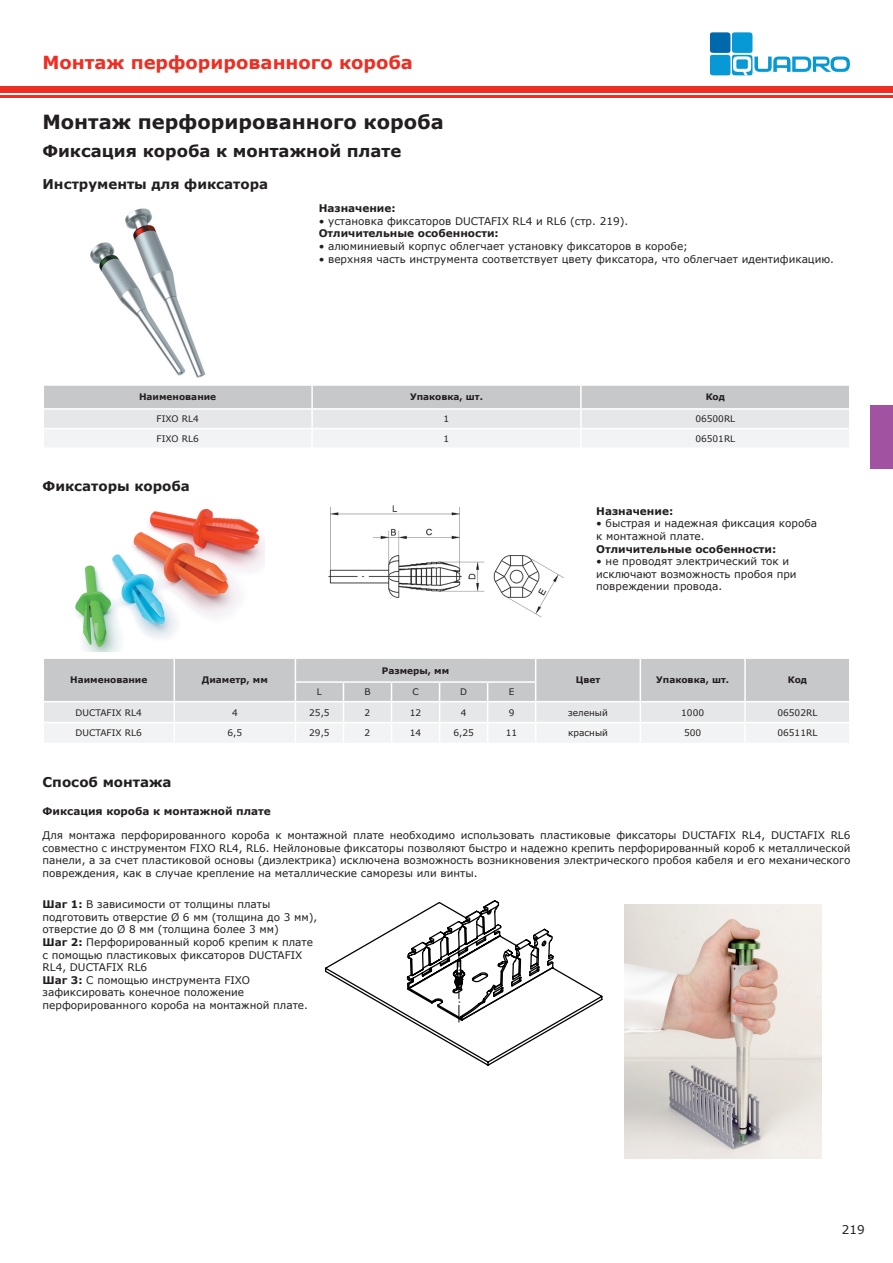
<style>
.page{position:relative;width:893px;height:1263px;background:#fff}
.page>*{position:absolute;margin:0;border:0;box-sizing:border-box;transform-origin:0 0}
.t1{font:700 19.5px "Verdana";color:#231f20}
.t2{font:700 18px "Verdana";color:#ee2e22}
.t3{font:700 16.5px "Verdana";color:#231f20}
.t4{font:700 13.5px "Verdana";color:#231f20}
.t5{font:12px "Verdana";color:#231f20}
.t6{font:10.5px/12.6px "Verdana";color:#231f20}
.t7{font:700 10.5px "Verdana";color:#231f20}
.Paragraph_table_body{font:9px "Verdana";color:#231f20}
.Paragraph_table_body-2{font:700 9px "Verdana";color:#231f20}
.s1{font-weight:700}
</style>
<div class="page">
<svg style="left:0;top:86px;width:3px;height:12px"></svg>
<div style="left:3px;top:86px;width:890px;height:6px;background:#ee2e22"></div>
<hr style="left:3px;top:95px;width:890px;height:3px;background:#ee2e22">
<svg style="left:710px;top:32px;width:140px;height:43px"></svg>
<div style="left:871px;top:405px;width:22px;height:63px;background:#a153a1"></div>
<svg style="left:44px;top:385px;width:805px;height:62px"></svg>
<img style="left:90px;top:208px;width:116px;height:170px">
<svg style="left:44px;top:658px;width:805px;height:84px"></svg>
<img style="left:75px;top:508px;width:189px;height:144px">
<img style="left:328px;top:505px;width:236px;height:113px">
<img style="left:625px;top:904px;width:196px;height:255px">
<svg style="left:325px;top:921px;width:278px;height:145px"></svg>
<svg style="left:406px;top:900px;width:149px;height:122px"></svg>
<p class="t2" style="left:43px;top:50px;width:372px">Монтаж перфорированного короба</p>
<p class="t1" style="left:42px;top:108px;width:403px">Монтаж перфорированного короба</p>
<p class="t3" style="left:42px;top:139px;width:360px">Фиксация короба к монтажной плате</p>
<p class="t4" style="left:43px;top:175px;width:227px">Инструменты для фиксатора</p>
<p class="t7" style="left:319px;top:201px;width:79px">Назначение:</p>
<p class="t6" style="left:319px;top:214px;width:311px">• установка фиксаторов DUCTAFIX RL4 и RL6 (стр. 219).</p>
<p class="t7" style="left:319px;top:226px;width:182px">Отличительные особенности:</p>
<p class="t6" style="left:319px;top:240px;width:371px">• алюминиевый корпус облегчает установку фиксаторов в коробе;</p>
<p class="t6" style="left:319px;top:252px;width:517px">• верхняя часть инструмента соответствует цвету фиксатора, что облегчает идентификацию.</p>
<p class="Paragraph_table_body-2" style="left:139px;top:391px;width:79px">Наименование</p>
<p class="Paragraph_table_body-2" style="left:410px;top:391px;width:74px">Упаковка, шт.</p>
<p class="Paragraph_table_body-2" style="left:706px;top:391px;width:21px">Код</p>
<p class="Paragraph_table_body" style="left:157px;top:413px;width:44px">FIXO RL4</p>
<p class="Paragraph_table_body" style="left:444px;top:413px;width:7px">1</p>
<p class="Paragraph_table_body" style="left:695px;top:413px;width:41px">06500RL</p>
<p class="Paragraph_table_body" style="left:157px;top:433px;width:44px">FIXO RL6</p>
<p class="Paragraph_table_body" style="left:444px;top:433px;width:7px">1</p>
<p class="Paragraph_table_body" style="left:695px;top:433px;width:41px">06501RL</p>
<p class="t4" style="left:43px;top:476px;width:149px">Фиксаторы короба</p>
<p class="t7" style="left:596px;top:503px;width:79px">Назначение:</p>
<p class="t6" style="left:596px;top:517px;width:222px">• быстрая и надежная фиксация короба</p>
<p class="t6" style="left:596px;top:529px;width:110px">к монтажной плате.</p>
<p class="t7" style="left:596px;top:541px;width:182px">Отличительные особенности:</p>
<p class="t6" style="left:596px;top:555px;width:202px">• не проводят электрический ток и исключают возможность пробоя при повреждении провода.</p>
<p class="Paragraph_table_body-2" style="left:70px;top:674px;width:79px">Наименование</p>
<p class="Paragraph_table_body-2" style="left:202px;top:674px;width:67px">Диаметр, мм</p>
<p class="Paragraph_table_body-2" style="left:382px;top:664px;width:69px">Размеры, мм</p>
<p class="Paragraph_table_body" style="left:317px;top:686px;width:7px">L</p>
<p class="Paragraph_table_body" style="left:364px;top:686px;width:8px">B</p>
<p class="Paragraph_table_body" style="left:412px;top:686px;width:8px">C</p>
<p class="Paragraph_table_body" style="left:460px;top:686px;width:8px">D</p>
<p class="Paragraph_table_body" style="left:509px;top:686px;width:7px">E</p>
<p class="Paragraph_table_body-2" style="left:576px;top:674px;width:26px">Цвет</p>
<p class="Paragraph_table_body-2" style="left:656px;top:674px;width:74px">Упаковка, шт.</p>
<p class="Paragraph_table_body-2" style="left:788px;top:674px;width:21px">Код</p>
<p class="Paragraph_table_body" style="left:76px;top:706px;width:68px">DUCTAFIX RL4</p>
<p class="Paragraph_table_body" style="left:232px;top:706px;width:7px">4</p>
<p class="Paragraph_table_body" style="left:309px;top:706px;width:22px">25,5</p>
<p class="Paragraph_table_body" style="left:365px;top:706px;width:7px">2</p>
<p class="Paragraph_table_body" style="left:410px;top:706px;width:13px">12</p>
<p class="Paragraph_table_body" style="left:461px;top:706px;width:7px">4</p>
<p class="Paragraph_table_body" style="left:509px;top:706px;width:7px">9</p>
<p class="Paragraph_table_body" style="left:568px;top:706px;width:41px">зеленый</p>
<p class="Paragraph_table_body" style="left:681px;top:706px;width:24px">1000</p>
<p class="Paragraph_table_body" style="left:777px;top:706px;width:41px">06502RL</p>
<p class="Paragraph_table_body" style="left:76px;top:727px;width:68px">DUCTAFIX RL6</p>
<p class="Paragraph_table_body" style="left:227px;top:727px;width:16px">6,5</p>
<p class="Paragraph_table_body" style="left:309px;top:727px;width:22px">29,5</p>
<p class="Paragraph_table_body" style="left:365px;top:727px;width:7px">2</p>
<p class="Paragraph_table_body" style="left:410px;top:727px;width:13px">14</p>
<p class="Paragraph_table_body" style="left:453px;top:727px;width:22px">6,25</p>
<p class="Paragraph_table_body" style="left:506px;top:727px;width:13px">11</p>
<p class="Paragraph_table_body" style="left:568px;top:727px;width:41px">красный</p>
<p class="Paragraph_table_body" style="left:684px;top:727px;width:19px">500</p>
<p class="Paragraph_table_body" style="left:777px;top:727px;width:41px">06511RL</p>
<p class="t4" style="left:43px;top:773px;width:131px">Способ монтажа</p>
<p class="t7" style="left:43px;top:804px;width:230px">Фиксация короба к монтажной плате</p>
<p class="t6" style="left:43px;top:828px;width:809px;text-align:justify">Для монтажа перфорированного короба к монтажной плате необходимо использовать пластиковые фиксаторы DUCTAFIX RL4, DUCTAFIX RL6 совместно с инструментом FIXO RL4, RL6. Нейлоновые фиксаторы позволяют быстро и надежно крепить перфорированный короб к металлической панели, а за счет пластиковой основы (диэлектрика) исключена возможность возникновения электрического пробоя кабеля и его механического повреждения, как в случае крепление на металлические саморезы или винты.</p>
<p class="t6" style="left:43px;top:898px;width:276px"><span class="s1">Шаг 1:</span> В зависимости от толщины платы подготовить отверстие Ø 6 мм (толщина до 3 мм), отверстие до Ø 8 мм (толщина более 3 мм)</p>
<p class="t6" style="left:43px;top:935px;width:272px"><span class="s1">Шаг 2:</span> Перфорированный короб крепим к плате с помощью пластиковых фиксаторов DUCTAFIX<br>RL4, DUCTAFIX RL6</p>
<p class="t6" style="left:43px;top:973px;width:267px"><span class="s1">Шаг 3:</span> С помощью инструмента FIXO зафиксировать конечное положение перфорированного короба на монтажной плате.</p>
<p class="t5" style="left:842px;top:1221px;width:24px">219</p>
</div>
